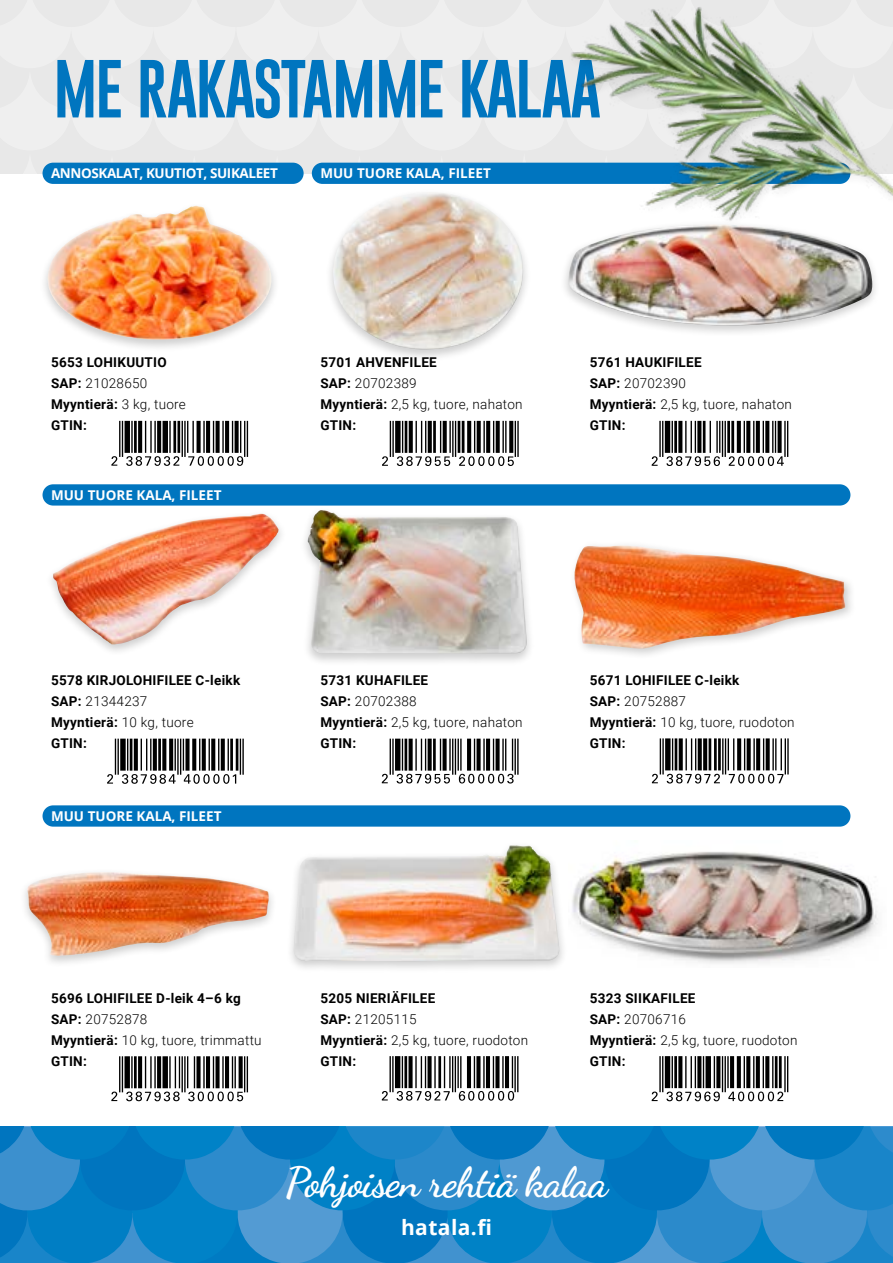
<style>
.page{position:relative;width:893px;height:1263px;background:#fff}
.page>*{position:absolute;margin:0;border:0;box-sizing:border-box;transform-origin:0 0}
.t1{font:60px "Gobold";letter-spacing:-.03em;color:#0075bf}
.t2{font:700 42px "Dancing Script";letter-spacing:-.02em;color:#fff}
.t3{font:700 21px "Open Sans";letter-spacing:.02em;color:#fff}
.t4{font:700 13.5px/21px "Roboto";letter-spacing:.02em;color:#000}
.t5{font:700 13.5px "Open Sans";color:#fff}
.t6{font:700 13.5px "Open Sans";letter-spacing:-.03em;color:#fff}
.s1{font-weight:300}
</style>
<div class="page">
<div style="left:0;top:0;width:521px;height:174px;background:#ececec"></div>
<img style="left:53px;top:514px;width:226px;height:131px">
<div style="left:39px;top:201px;width:240px;height:152px;background:#000;opacity:.2"></div>
<img style="left:41px;top:206px;width:235px;height:134px">
<div style="left:43px;top:163px;width:261px;height:21px;background:#0075bf;border-radius:11px"></div>
<div style="left:312px;top:163px;width:538px;height:21px;background:#0075bf;border-radius:11px"></div>
<div style="left:43px;top:484px;width:807px;height:22px;background:#0075bf;border-radius:11px"></div>
<div style="left:561px;top:220px;width:319px;height:117px;background:#000;opacity:.2"></div>
<img style="left:568px;top:251px;width:304px;height:75px">
<div style="left:325px;top:188px;width:207px;height:174px;background:#000;opacity:.2"></div>
<img style="left:333px;top:192px;width:190px;height:157px">
<div style="left:43px;top:805px;width:807px;height:22px;background:#0075bf;border-radius:11px"></div>
<div style="left:299px;top:506px;width:236px;height:161px;background:#000;opacity:.2"></div>
<img style="left:308px;top:510px;width:219px;height:144px">
<img style="left:27px;top:872px;width:242px;height:86px">
<div style="left:285px;top:842px;width:282px;height:132px;background:#000;opacity:.2"></div>
<img style="left:294px;top:845px;width:265px;height:116px">
<img style="left:572px;top:852px;width:306px;height:112px">
<svg style="left:0;top:1127px;width:893px;height:136px;background:#1a85c8"></svg>
<img style="left:521px;top:0;width:372px;height:251px">
<div style="left:570px;top:540px;width:286px;height:120px;background:#000;opacity:.2"></div>
<img style="left:573px;top:545px;width:273px;height:104px">
<svg style="left:652px;top:738px;width:137px;height:45px"></svg>
<svg style="left:382px;top:739px;width:137px;height:44px"></svg>
<svg style="left:107px;top:739px;width:137px;height:45px"></svg>
<svg style="left:652px;top:421px;width:136px;height:45px"></svg>
<svg style="left:382px;top:421px;width:137px;height:45px"></svg>
<svg style="left:111px;top:421px;width:137px;height:45px"></svg>
<svg style="left:652px;top:1056px;width:136px;height:45px"></svg>
<svg style="left:382px;top:1056px;width:136px;height:45px"></svg>
<svg style="left:111px;top:1056px;width:137px;height:45px"></svg>
<h1 class="t1" style="left:54px;top:50px;width:549px">ME RAKASTAMME KALAA</h1>
<p class="t6" style="left:51px;top:164px;width:228px">ANNOSKALAT, KUUTIOT, SUIKALEET</p>
<p class="t5" style="left:320px;top:164px;width:172px">MUU TUORE KALA, FILEET</p>
<p class="t4" style="left:51px;top:351px;width:136px">5653 LOHIKUUTIO<br>SAP: <span class="s1">21028650<br></span>Myyntierä: <span class="s1">3 kg, tuore<br></span>GTIN:</p>
<p class="t4" style="left:320px;top:351px;width:204px">5701 AHVENFILEE<br>SAP: <span class="s1">20702389<br></span>Myyntierä: <span class="s1">2,5 kg, tuore, nahaton<br></span>GTIN:</p>
<p class="t4" style="left:590px;top:351px;width:204px">5761 HAUKIFILEE<br>SAP: <span class="s1">20702390<br></span>Myyntierä: <span class="s1">2,5 kg, tuore, nahaton<br></span>GTIN:</p>
<p class="t5" style="left:51px;top:486px;width:172px">MUU TUORE KALA, FILEET</p>
<p class="t4" style="left:51px;top:669px;width:191px">5578 KIRJOLOHIFILEE C-leikk<br>SAP: <span class="s1">21344237<br></span>Myyntierä: <span class="s1">10 kg, tuore<br></span>GTIN:</p>
<p class="t4" style="left:320px;top:669px;width:204px">5731 KUHAFILEE<br>SAP: <span class="s1">20702388<br></span>Myyntierä: <span class="s1">2,5 kg, tuore, nahaton<br></span>GTIN:</p>
<p class="t4" style="left:590px;top:669px;width:206px">5671 LOHIFILEE C-leikk<br>SAP: <span class="s1">20752887<br></span>Myyntierä: <span class="s1">10 kg, tuore, ruodoton<br></span>GTIN:</p>
<p class="t5" style="left:51px;top:807px;width:172px">MUU TUORE KALA, FILEET</p>
<p class="t4" style="left:51px;top:987px;width:212px">5696 LOHIFILEE D-leik 4–6 kg<br>SAP: <span class="s1">20752878<br></span>Myyntierä: <span class="s1">10 kg, tuore, trimmattu<br></span>GTIN:</p>
<p class="t4" style="left:320px;top:987px;width:209px">5205 NIERIÄFILEE<br>SAP: <span class="s1">21205115<br></span>Myyntierä: <span class="s1">2,5 kg, tuore, ruodoton<br></span>GTIN:</p>
<p class="t4" style="left:590px;top:987px;width:209px">5323 SIIKAFILEE<br>SAP: <span class="s1">20706716<br></span>Myyntierä: <span class="s1">2,5 kg, tuore, ruodoton<br></span>GTIN:</p>
<h2 class="t2" style="left:285px;top:1155px;width:324px">Pohjoisen rehtiä kalaa</h2>
<h3 class="t3" style="left:401px;top:1212px;width:92px">hatala.fi</h3>
</div>
